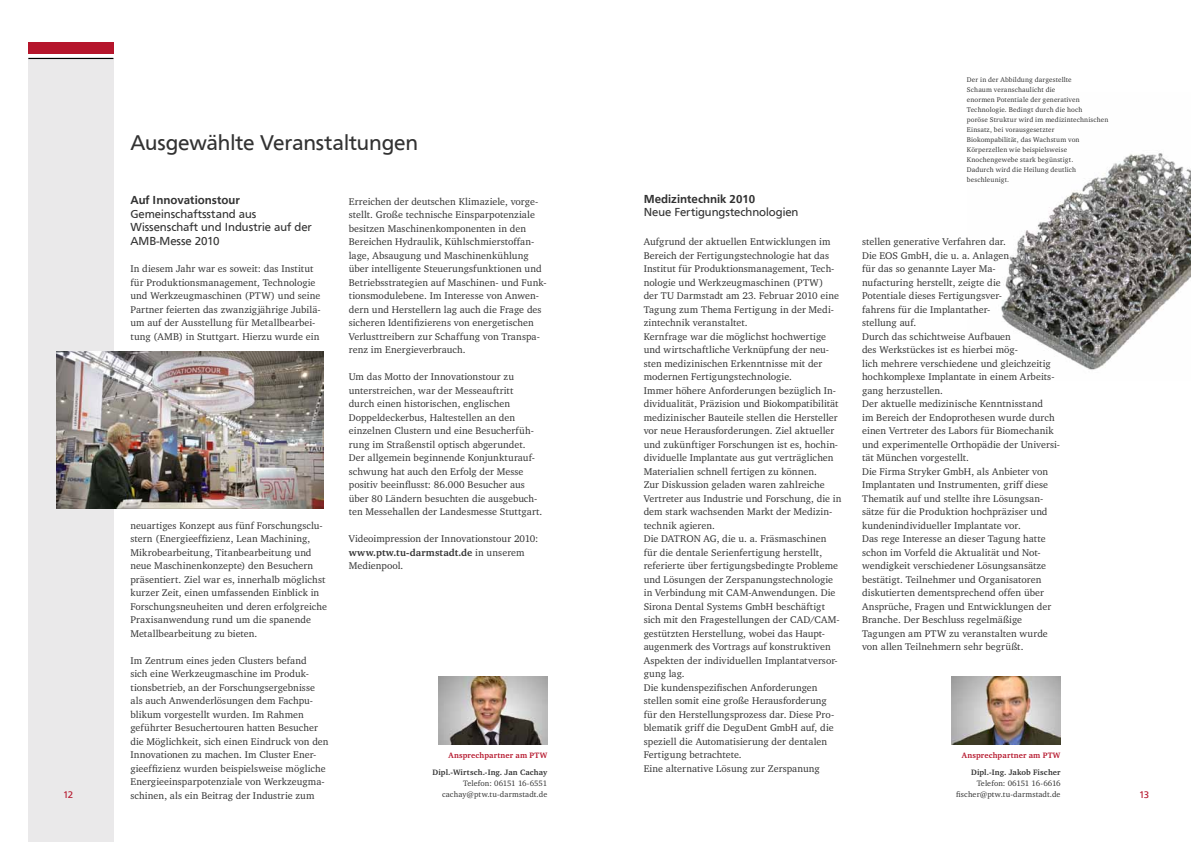
<style>
.page{position:relative;width:1191px;height:842px;background:#fff}
.page>*{position:absolute;margin:0;border:0;box-sizing:border-box;transform-origin:0 0}
.t1{font:22px "Front Page";letter-spacing:-.005em;color:#323232}
.t2{font:12px/13.5px "Front Page";color:#323232}
.t3{font:500 12px "Front Page";color:#323232}
.t4{font:10px/13.5px "Charter";letter-spacing:.01em;color:#323232}
.t5{font:10px "Front Page";color:#b5152b}
.t6{font:8px/11px "Charter";letter-spacing:.01em;color:#323232;text-align:right}
.t7{font:700 8px "Charter";letter-spacing:.015em;color:#323232}
.t8{font:700 8px "Charter";letter-spacing:.025em;color:#b5152b}
.t9{font:7px/10px "Charter";letter-spacing:.02em;color:#323232}
.s1{font-weight:700}
</style>
<div class="page">
<div style="left:28px;top:59px;width:85px;height:783px;background:#eae9ea"></div>
<div style="left:28px;top:43px;width:85px;height:11px;background:#b5152b"></div>
<hr style="left:28px;top:58px;width:85px;height:1px;background:#000">
<img style="left:1001px;top:153px;width:190px;height:217px">
<img style="left:951px;top:677px;width:109px;height:67px">
<img style="left:438px;top:677px;width:109px;height:67px">
<img style="left:57px;top:351px;width:267px;height:157px">
<h1 class="t1" style="left:130px;top:127px;width:289px">Ausgewählte Veranstaltungen</h1>
<p class="t9" style="left:967px;top:74px;width:143px">Der in der Abbildung dargestellte<br>Schaum veranschaulicht die<br>enormen Potentiale der generativen Technologie. Bedingt durch die hoch<br>poröse Struktur wird im medizintechnischen Einsatz, bei vorausgesetzter<br>Biokompabilität, das Wachstum von Körperzellen wie beispielsweise Knochengewebe stark begünstigt.<br>Dadurch wird die Heilung deutlich beschleunigt.</p>
<p class="t3" style="left:643px;top:190px;width:113px">Medizintechnik 2010</p>
<p class="t2" style="left:643px;top:205px;width:156px">Neue Fertigungstechnologien</p>
<p class="t4" style="left:643px;top:235px;width:199px">Aufgrund der aktuellen Entwicklungen im Bereich der Fertigungstechnologie hat das Institut für Produktionsmanagement, Tech&shy;nologie und Werkzeugmaschinen (PTW)<br>der TU Darmstadt am 23. Februar 2010 eine Tagung zum Thema Fertigung in der Medi&shy;zintechnik veranstaltet.<br>Kernfrage war die möglichst hochwertige und wirtschaftliche Verknüpfung der neu&shy;sten medizinischen Erkenntnisse mit der modernen Fertigungstechnologie.<br>Immer höhere Anforderungen bezüglich In&shy;dividualität, Präzision und Biokompatibilität medizinischer Bauteile stellen die Hersteller vor neue Herausforderungen. Ziel aktueller und zukünftiger Forschungen ist es, hochin&shy;dividuelle Implantate aus gut verträglichen Materialien schnell fertigen zu können.<br>Zur Diskussion geladen waren zahlreiche Vertreter aus Industrie und Forschung, die in dem stark wachsenden Markt der Medizin&shy;technik agieren.<br>Die DATRON AG, die u. a. Fräsmaschinen für die dentale Serienfertigung herstellt, referierte über fertigungsbedingte Probleme und Lösungen der Zerspanungstechnologie in Verbindung mit CAM-Anwendungen. Die Sirona Dental Systems GmbH beschäftigt sich mit den Fragestellungen der CAD/CAM&shy;gestützten Herstellung, wobei das Haupt&shy;augenmerk des Vortrags auf konstruktiven Aspekten der individuellen Implantatversor&shy;gung lag.<br>Die kundenspezifischen Anforderungen stellen somit eine große Herausforderung für den Herstellungsprozess dar. Diese Pro&shy;blematik griff die DeguDent GmbH auf, die speziell die Automatisierung der dentalen Fertigung betrachtete.<br>Eine alternative Lösung zur Zerspanung</p>
<p class="t3" style="left:130px;top:192px;width:111px">Auf Innovationstour</p>
<p class="t2" style="left:130px;top:206px;width:183px">Gemeinschaftsstand aus<br>Wissenschaft und Industrie auf der<br>AMB-Messe 2010</p>
<p class="t4" style="left:130px;top:262px;width:192px">In diesem Jahr war es soweit: das Institut für Produktionsmanagement, Technologie und Werkzeugmaschinen (PTW) und seine Partner feierten das zwanzigjährige Jubilä&shy;um auf der Ausstellung für Metallbearbei&shy;tung (AMB) in Stuttgart. Hierzu wurde ein</p>
<p class="t4" style="left:349px;top:194px;width:199px">Erreichen der deutschen Klimaziele, vorge&shy;stellt. Große technische Einsparpotenziale besitzen Maschinenkomponenten in den Bereichen Hydraulik, Kühlschmierstoffan&shy;lage, Absaugung und Maschinenkühlung über intelligente Steuerungsfunktionen und Betriebsstrategien auf Maschinen- und Funk&shy;tionsmodulebene. Im Interesse von Anwen&shy;dern und Herstellern lag auch die Frage des sicheren Identifizierens von energetischen Verlusttreibern zur Schaffung von Transpa&shy;renz im Energieverbrauch.</p>
<p class="t4" style="left:349px;top:370px;width:195px">Um das Motto der Innovationstour zu unterstreichen, war der Messeauftritt<br>durch einen historischen, englischen Doppeldeckerbus, Haltestellen an den einzelnen Clustern und eine Besucherfüh&shy;rung im Straßenstil optisch abgerundet.<br>Der allgemein beginnende Konjunkturauf&shy;schwung hat auch den Erfolg der Messe positiv beeinflusst: 86.000 Besucher aus über 80 Ländern besuchten die ausgebuch&shy;ten Messehallen der Landesmesse Stuttgart.</p>
<p class="t4" style="left:349px;top:532px;width:191px">Videoimpression der Innovationstour 2010: <span class="s1">www.ptw.tu-darmstadt.de</span> in unserem<br>Medienpool.</p>
<p class="t4" style="left:862px;top:235px;width:199px">stellen generative Verfahren dar.<br>Die EOS GmbH, die u. a. Anlagen<br>für das so genannte Layer Ma-<br>nufacturing herstellt, zeigte die<br>Potentiale dieses Fertigungsver-<br>fahrens für die Implantather-<br>stellung auf.<br>Durch das schichtweise Aufbauen<br>des Werkstückes ist es hierbei mög-<br>lich mehrere verschiedene und gleichzeitig hochkomplexe Implantate in einem Arbeits&shy;gang herzustellen.<br>Der aktuelle medizinische Kenntnisstand<br>im Bereich der Endoprothesen wurde durch einen Vertreter des Labors für Biomechanik und experimentelle Orthopädie der Universi&shy;tät München vorgestellt.<br>Die Firma Stryker GmbH, als Anbieter von Implantaten und Instrumenten, griff diese Thematik auf und stellte ihre Lösungsan&shy;sätze für die Produktion hochpräziser und kundenindividueller Implantate vor.<br>Das rege Interesse an dieser Tagung hatte schon im Vorfeld die Aktualität und Not&shy;wendigkeit verschiedener Lösungsansätze bestätigt. Teilnehmer und Organisatoren diskutierten dementsprechend offen über Ansprüche, Fragen und Entwicklungen der Branche. Der Beschluss regelmäßige Tagungen am PTW zu veranstalten wurde von allen Teilnehmern sehr begrüßt.</p>
<p class="t4" style="left:130px;top:518px;width:198px">neuartiges Konzept aus fünf Forschungsclu&shy;stern (Energieeffizienz, Lean Machining, Mikrobearbeitung, Titanbearbeitung und neue Maschinenkonzepte) den Besuchern präsentiert. Ziel war es, innerhalb möglichst kurzer Zeit, einen umfassenden Einblick in Forschungsneuheiten und deren erfolgreiche Praxisanwendung rund um die spanende Metallbearbeitung zu bieten.</p>
<p class="t4" style="left:130px;top:653px;width:200px">Im Zentrum eines jeden Clusters befand<br>sich eine Werkzeugmaschine im Produk&shy;tionsbetrieb, an der Forschungsergebnisse als auch Anwenderlösungen dem Fachpu&shy;blikum vorgestellt wurden. Im Rahmen geführter Besuchertouren hatten Besucher die Möglichkeit, sich einen Eindruck von den Innovationen zu machen. Im Cluster Ener&shy;gieeffizienz wurden beispielsweise mögliche Energieeinsparpotenziale von Werkzeugma&shy;schinen, als ein Beitrag der Industrie zum</p>
<p class="t8" style="left:448px;top:750px;width:100px">Ansprechpartner am PTW</p>
<p class="t7" style="left:432px;top:767px;width:116px">Dipl.-Wirtsch.-Ing. Jan Cachay</p>
<p class="t6" style="left:442px;top:777px;width:107px">Telefon: 06151 16-6551 cachay@ptw.tu-darmstadt.de</p>
<p class="t8" style="left:961px;top:750px;width:100px">Ansprechpartner am PTW</p>
<p class="t7" style="left:971px;top:767px;width:91px">Dipl.-Ing. Jakob Fischer</p>
<p class="t6" style="left:956px;top:777px;width:106px">Telefon: 06151 16-6616 fischer@ptw.tu-darmstadt.de</p>
<p class="t5" style="left:63px;top:787px;width:12px">12</p>
<p class="t5" style="left:1139px;top:787px;width:12px">13</p>
</div>
